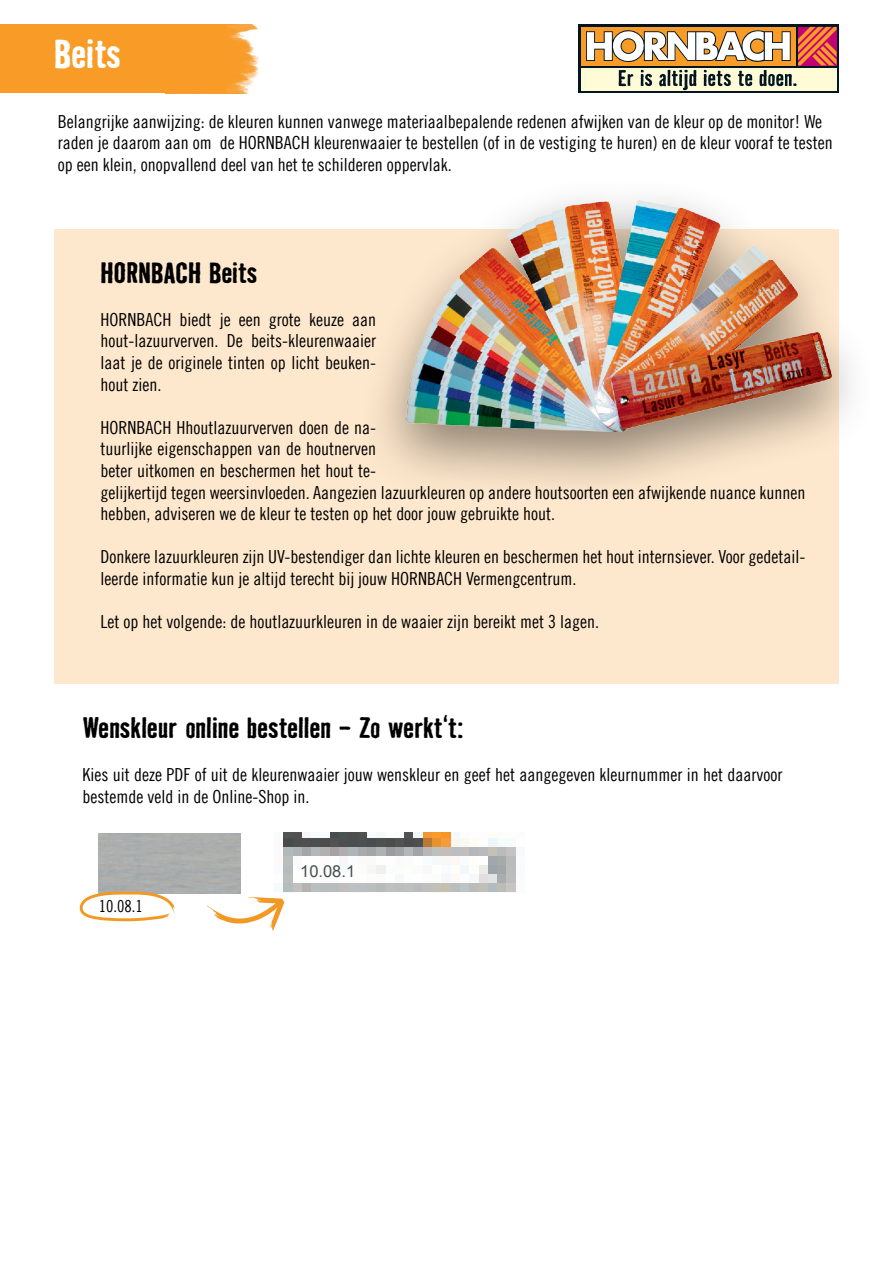
<style>
.page{position:relative;width:893px;height:1263px;background:#fff}
.page>*{position:absolute;margin:0;border:0;box-sizing:border-box;transform-origin:0 0}
.t1{font:700 37.5px "Bad House Hornbach";letter-spacing:-.01em;color:#fff}
.t2{font:700 27px "Bad House Hornbach";letter-spacing:-.01em;color:#000}
.t3{font:18px/21.6px "Trade Gothic Hornbach Cn 18";color:#000}
.t4{font:16.5px "Arial";color:#4b4e4f}
.t5{font:16.5px "Trade Gothic Hornbach Cn 18";color:#000}
</style>
<div class="page">
<img style="left:227px;top:25px;width:31px;height:68px">
<div style="left:0;top:24px;width:227px;height:69px;background:#f89c27"></div>
<div style="left:579px;top:24px;width:260px;height:69px;background:#011622"></div>
<div style="left:581px;top:27px;width:215px;height:38px;background:#f89c27"></div>
<div style="left:581px;top:68px;width:256px;height:23px;background:#fffbd6"></div>
<svg style="left:586px;top:27px;width:251px;height:63px"></svg>
<div style="left:54px;top:229px;width:785px;height:455px;background:#fee8cd"></div>
<img style="left:275px;top:832px;width:241px;height:60px">
<svg style="left:206px;top:897px;width:79px;height:35px"></svg>
<div style="left:358px;top:175px;width:520px;height:329px;background:#000;opacity:.45"></div>
<img style="left:406px;top:201px;width:425px;height:231px">
<svg style="left:80px;top:891px;width:95px;height:30px"></svg>
<h1 class="t1" style="left:54px;top:28px;width:69px">Beits</h1>
<p class="t3" style="left:58px;top:111px;width:776px">Belangrijke aanwijzing: de kleuren kunnen vanwege materiaalbepalende redenen afwijken van de kleur op de monitor! We raden je daarom aan om de HORNBACH kleurenwaaier te bestellen (of in de vestiging te huren) en de kleur vooraf te testen op een klein, onopvallend deel van het te schilderen oppervlak.</p>
<h2 class="t2" style="left:100px;top:254px;width:159px">HORNBACH Beits</h2>
<p class="t3" style="left:100px;top:309px;width:277px;text-align:justify">HORNBACH biedt je een grote keuze aan hout-lazuurverven. De beits-kleurenwaaier laat je de originele tinten op licht beuken&shy;hout zien.</p>
<p class="t3" style="left:100px;top:417px;width:706px">HORNBACH Hhoutlazuurverven doen de na-<br>tuurlijke eigenschappen van de houtnerven<br>beter uitkomen en beschermen het hout te-<br>gelijkertijd tegen weersinvloeden. Aangezien lazuurkleuren op andere houtsoorten een afwijkende nuance kunnen hebben, adviseren we de kleur te testen op het door jouw gebruikte hout.</p>
<p class="t3" style="left:100px;top:546px;width:706px">Donkere lazuurkleuren zijn UV-bestendiger dan lichte kleuren en beschermen het hout internsiever. Voor gedetail&shy;leerde informatie kun je altijd terecht bij jouw HORNBACH Vermengcentrum.</p>
<p class="t3" style="left:100px;top:611px;width:500px">Let op het volgende: de houtlazuurkleuren in de waaier zijn bereikt met 3 lagen.</p>
<h2 class="t2" style="left:82px;top:710px;width:383px">Wenskleur online bestellen - Zo werkt‘t:</h2>
<p class="t3" style="left:82px;top:764px;width:701px">Kies uit deze PDF of uit de kleurenwaaier jouw wenskleur en geef het aangegeven kleurnummer in het daarvoor bestemde veld in de Online-Shop in.</p>
<p class="t5" style="left:99px;top:896px;width:45px">10.08.1</p>
<p class="t4" style="left:300px;top:860px;width:57px">10.08.1</p>
</div>
